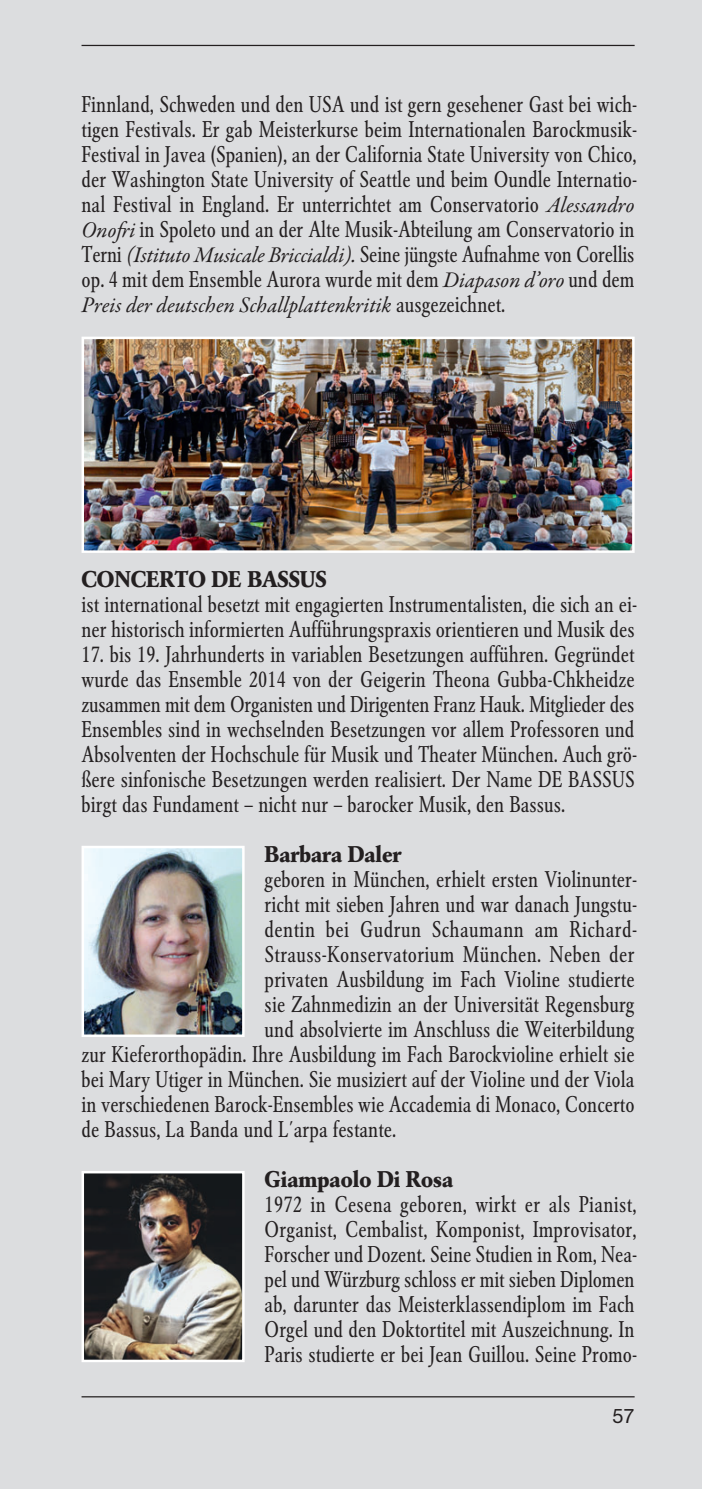
<style>
.page{position:relative;width:702px;height:1489px;background:#fff}
.page>*{position:absolute;margin:0;border:0;box-sizing:border-box;transform-origin:0 0}
.t1{font:condensed 22.5px/25px "Garamond BE";color:#231f20;text-align:justify}
.t2{font:italic 22.5px "Garamond Premr Pro";color:#231f20}
.t3{font:700 22.5px "Garamond BE";color:#231f20}
.t4{font:20px "Helvetica Neue";color:#231f20}
.s1{font-family:"Garamond Premr Pro";font-style:italic;font-stretch:normal}
.s2{font-family:"Garamond BE";font-style:normal;font-stretch:condensed}
</style>
<div class="page">
<div style="left:0;top:0;width:702px;height:1488px;background:#dcdddf"></div>
<hr style="left:81px;top:1395px;width:553px;height:2px;background:#231f20">
<hr style="left:81px;top:45px;width:553px;height:1px;background:#231f20">
<img style="left:84px;top:339px;width:547px;height:211px">
<div style="left:81px;top:336px;width:553px;height:217px;border:2px solid #fff"></div>
<img style="left:84px;top:848px;width:157px;height:185px">
<div style="left:81px;top:845px;width:163px;height:191px;border:2px solid #fff"></div>
<img style="left:84px;top:1173px;width:157px;height:185px">
<div style="left:81px;top:1170px;width:163px;height:191px;border:2px solid #fff"></div>
<p class="t1" style="left:82px;top:93px;width:557px">Finnland, Schweden und den USA und ist gern gesehener Gast bei wich&shy;tigen Festivals. Er gab Meisterkurse beim Internationalen Barockmusik-Festival in Javea (Spanien), an der California State University von Chico, der Washington State University of Seattle und beim Oundle Internatio&shy;nal Festival in England. Er unterrichtet am Conservatorio <span class="s1">Alessandro Onofri</span> in Spoleto und an der Alte Musik-Abteilung am Conservatorio in Terni <span class="s1">(Istituto Musicale Briccialdi).</span> Seine jüngste Aufnahme von Corellis op. 4 mit dem Ensemble Aurora wurde mit dem <span class="s1">Diapason d’oro</span> und dem</p>
<p class="t2" style="left:82px;top:295px;width:425px">Preis der deutschen Schallplattenkritik <span class="s2">ausgezeichnet.</span></p>
<p class="t3" style="left:81px;top:569px;width:247px">CONCERTO DE BASSUS</p>
<p class="t1" style="left:82px;top:593px;width:557px">ist international besetzt mit engagierten Instrumentalisten, die sich an ei&shy;ner historisch informierten Aufführungspraxis orientieren und Musik des</p>
<p class="t1" style="left:82px;top:643px;width:557px">17. bis 19. Jahrhunderts in variablen Besetzungen aufführen. Gegründet wurde das Ensemble 2014 von der Geigerin Theona Gubba-Chkheidze zusammen mit dem Organisten und Dirigenten Franz Hauk. Mitglieder des Ensembles sind in wechselnden Besetzungen vor allem Professoren und Absolventen der Hochschule für Musik und Theater München. Auch grö&shy;ßere sinfonische Besetzungen werden realisiert. Der Name DE BASSUS birgt das Fundament – nicht nur – barocker Musik, den Bassus.</p>
<p class="t3" style="left:264px;top:844px;width:138px">Barbara Daler</p>
<p class="t1" style="left:264px;top:868px;width:374px">geboren in München, erhielt ersten Violinunter-</p>
<p class="t1" style="left:264px;top:893px;width:374px">richt mit sieben Jahren und war danach Jungstu-</p>
<p class="t1" style="left:264px;top:918px;width:374px">dentin bei Gudrun Schaumann am Richard-</p>
<p class="t1" style="left:264px;top:943px;width:371px">Strauss-Konservatorium München. Neben der</p>
<p class="t1" style="left:264px;top:968px;width:371px">privaten Ausbildung im Fach Violine studierte</p>
<p class="t1" style="left:264px;top:993px;width:371px">sie Zahnmedizin an der Universität Regensburg</p>
<p class="t1" style="left:264px;top:1018px;width:371px">und absolvierte im Anschluss die Weiterbildung</p>
<p class="t1" style="left:82px;top:1043px;width:554px">zur Kieferorthopädin. Ihre Ausbildung im Fach Barockvioline erhielt sie</p>
<p class="t1" style="left:82px;top:1068px;width:554px">bei Mary Utiger in München. Sie musiziert auf der Violine und der Viola</p>
<p class="t1" style="left:82px;top:1093px;width:554px">in verschiedenen Barock-Ensembles wie Accademia di Monaco, Concerto</p>
<p class="t1" style="left:82px;top:1118px;width:316px">de Bassus, La Banda und L´arpa festante.</p>
<p class="t3" style="left:264px;top:1169px;width:190px">Giampaolo Di Rosa</p>
<p class="t1" style="left:264px;top:1193px;width:374px">1972 in Cesena geboren, wirkt er als Pianist, Organist, Cembalist, Komponist, Improvisator, Forscher und Dozent. Seine Studien in Rom, Nea&shy;pel und Würzburg schloss er mit sieben Diplomen ab, darunter das Meisterklassendiplom im Fach Orgel und den Doktortitel mit Auszeichnung. In Paris studierte er bei Jean Guillou. Seine Promo-</p>
<p class="t4" style="left:612px;top:1404px;width:24px">57</p>
</div>
